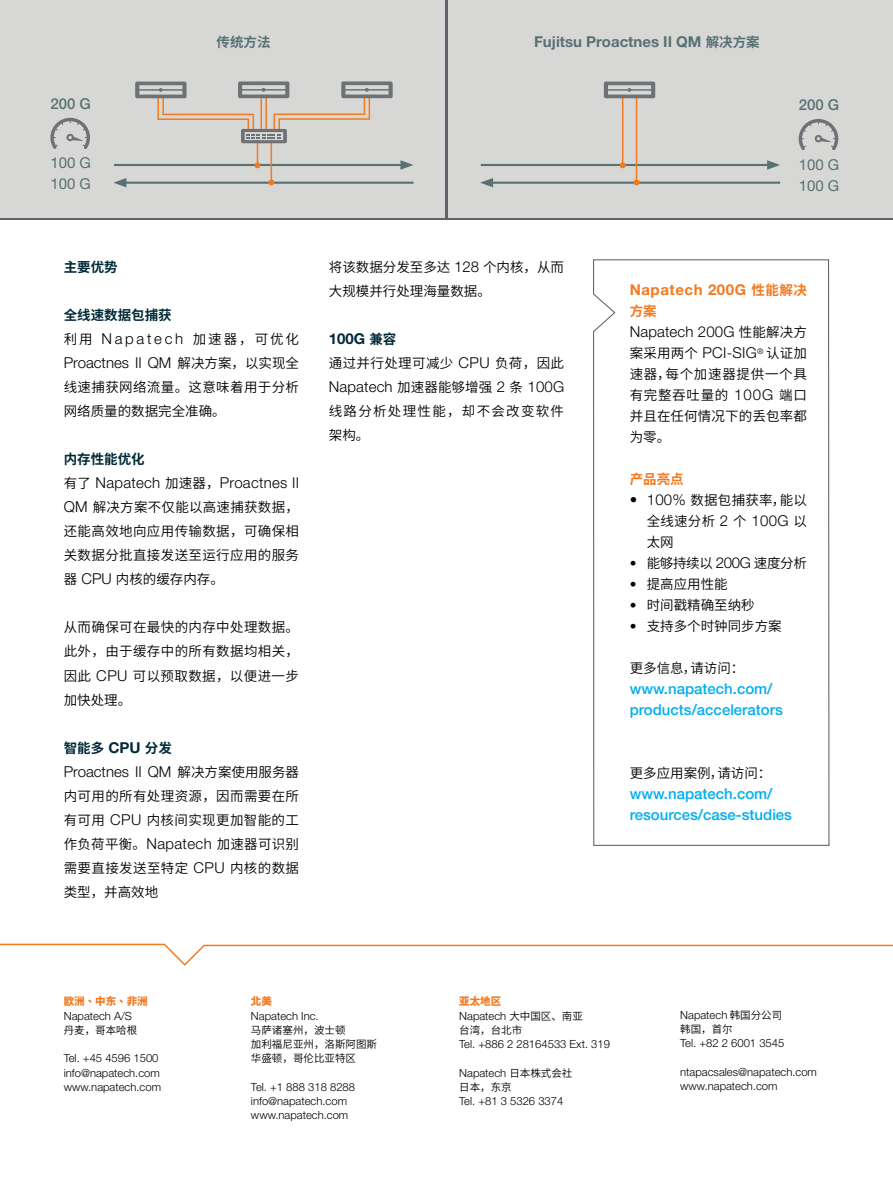
<style>
.page{position:relative;width:893px;height:1191px;background:#fff}
.page>*{position:absolute;margin:0;border:0;box-sizing:border-box;transform-origin:0 0}
.Brødtekst{font:300 15px "Helvetica Neue LT Std";letter-spacing:.01em;color:#000}
.Brødtekst-2{font:500 15px/21px "Helvetica Neue LT Std";color:#00aeef}
.t1{font:700 15px "Helvetica Neue LT Std";color:#587173}
.Brødtekst-3{font:700 15px "Helvetica Neue LT Std";letter-spacing:.04em;color:#f4791f}
.t2{font:15px/21px "Helvetica Neue LT Std";color:#587173}
.t3{font:500 15px "Helvetica Neue LT Std";color:#587173}
.Brødtekst-4{font:700 15px "Helvetica Neue LT Std";color:#002a37}
.Brødtekst-5{font:600 13.5px/24px "Noto Sans CJ Ksc";letter-spacing:.025em;color:#000;text-align:justify}
.Brødtekst-6{font:600 13.5px/24px "Noto Sans CJ Ksc";color:#000}
.t4{font:700 13.5px "Noto Sans CJ Ksc";color:#002a37}
.Brødtekst-7{font:600 13.5px/24px "Noto Sans CJ Ksc";letter-spacing:.095em;color:#000}
.Brødtekst-8{font:600 13.5px "Noto Sans CJ Ksc";letter-spacing:-.025em;color:#000}
.Brødtekst-9{font:700 13.5px "Noto Sans CJ Ksc";color:#f4791f}
.t5{font:700 13.5px "Noto Sans CJ Ksc";color:#587173}
.China_Address{font:300 11.25px "Helvetica Neue LT Std";color:#000}
.China_Address-2{font:600 10.5px "Noto Sans CJ Ksc";color:#000}
.China_Address_bold{font:900 10.5px "Noto Sans CJ Ktc";color:#f4791f}
.s1{font-family:"Noto Sans CJ Ksc";font-size:13.5px}
.s2{font-family:"Helvetica Neue LT Std";font-weight:300;font-size:15px}
.s3{font-family:"Noto Sans CJ Ksc";font-weight:600;font-size:13.5px}
.s4{font-family:"Helvetica Neue LT Std";font-size:15px}
.s5{font-family:"Helvetica Neue LT Std";font-weight:300}
.s6{font-family:"Noto Sans CJ Ksc";font-weight:600;font-size:10.5px}
</style>
<div class="page">
<div style="left:0;top:0;width:444px;height:218px;background:#d7d8d6"></div>
<svg style="left:0;top:943px;width:893px;height:23px"></svg>
<svg style="left:593px;top:259px;width:237px;height:587px"></svg>
<div style="left:449px;top:0;width:444px;height:218px;background:#d7d8d6"></div>
<svg style="left:799px;top:119px;width:39px;height:31px"></svg>
<hr style="left:481px;top:164px;width:290px;height:2px;background:#587173">
<svg style="left:767px;top:160px;width:13px;height:10px"></svg>
<hr style="left:489px;top:182px;width:291px;height:2px;background:#587173">
<svg style="left:480px;top:178px;width:13px;height:9px"></svg>
<hr style="left:622px;top:98px;width:1px;height:67px;background:#f4791f">
<svg style="left:620px;top:162px;width:6px;height:6px"></svg>
<hr style="left:636px;top:98px;width:1px;height:84px;background:#f4791f">
<svg style="left:633px;top:179px;width:6px;height:6px"></svg>
<svg style="left:604px;top:82px;width:51px;height:16px"></svg>
<hr style="left:607px;top:89px;width:45px;height:2px;background:#6c7276">
<svg style="left:50px;top:118px;width:40px;height:31px"></svg>
<hr style="left:114px;top:164px;width:290px;height:2px;background:#587173">
<svg style="left:400px;top:160px;width:13px;height:10px"></svg>
<hr style="left:123px;top:182px;width:291px;height:2px;background:#587173">
<svg style="left:113px;top:178px;width:13px;height:9px"></svg>
<hr style="left:271px;top:142px;width:1px;height:40px;background:#f4791f">
<svg style="left:268px;top:179px;width:6px;height:6px"></svg>
<hr style="left:260px;top:98px;width:2px;height:31px;background:#f4791f">
<hr style="left:265px;top:98px;width:2px;height:31px;background:#f4791f">
<hr style="left:162px;top:114px;width:92px;height:1px;background:#f4791f">
<hr style="left:157px;top:118px;width:92px;height:2px;background:#f4791f">
<hr style="left:157px;top:98px;width:2px;height:21px;background:#f4791f">
<hr style="left:274px;top:113px;width:91px;height:2px;background:#f4791f">
<hr style="left:278px;top:118px;width:92px;height:2px;background:#f4791f">
<svg style="left:241px;top:115px;width:46px;height:53px"></svg>
<svg style="left:135px;top:82px;width:52px;height:33px"></svg>
<hr style="left:139px;top:89px;width:44px;height:2px;background:#6c7276">
<svg style="left:238px;top:81px;width:51px;height:17px"></svg>
<hr style="left:241px;top:89px;width:45px;height:2px;background:#6c7276">
<svg style="left:341px;top:81px;width:52px;height:38px"></svg>
<hr style="left:345px;top:89px;width:44px;height:2px;background:#6c7276">
<p class="t5" style="left:217px;top:35px;width:55px">传统方法</p>
<p class="t1" style="left:534px;top:33px;width:227px">Fujitsu Proactnes II QM <span class="s1">解决方案</span></p>
<p class="t3" style="left:50px;top:95px;width:42px">200 G</p>
<p class="t3" style="left:799px;top:96px;width:42px">200 G</p>
<p class="t2" style="left:50px;top:152px;width:42px">100 G<br>100 G</p>
<p class="t2" style="left:799px;top:154px;width:42px">100 G<br>100 G</p>
<p class="t4" style="left:64px;top:260px;width:55px">主要优势</p>
<p class="t4" style="left:64px;top:308px;width:109px">全线速数据包捕获</p>
<p class="Brødtekst-5" style="left:64px;top:328px;width:237px">利用 <span class="s2">Napatech</span> 加速器，可优化</p>
<p class="Brødtekst" style="left:64px;top:354px;width:237px">Proactnes II QM <span class="s3">解决方案，以实现全</span></p>
<p class="Brødtekst-5" style="left:64px;top:376px;width:237px">线速捕获网络流量。这意味着用于分析网络质量的数据完全准确。</p>
<p class="t4" style="left:64px;top:452px;width:82px">内存性能优化</p>
<p class="Brødtekst" style="left:64px;top:474px;width:237px"><span class="s3">有了</span> Napatech <span class="s3">加速器，</span>Proactnes II</p>
<p class="Brødtekst-5" style="left:64px;top:496px;width:237px"><span class="s2">QM</span> 解决方案不仅能以高速捕获数据，还能高效地向应用传输数据，可确保相关数据分批直接发送至运行应用的服务器 <span class="s2">CPU</span> 内核的缓存内存。</p>
<p class="Brødtekst-5" style="left:64px;top:616px;width:237px">从而确保可在最快的内存中处理数据。此外，由于缓存中的所有数据均相关，因此 <span class="s2">CPU</span> 可以预取数据，以便进一步加快处理。</p>
<p class="t4" style="left:64px;top:740px;width:110px">智能多 <span class="s4">CPU</span> 分发</p>
<p class="Brødtekst" style="left:64px;top:762px;width:237px">Proactnes II QM <span class="s3">解决方案使用服务器</span></p>
<p class="Brødtekst-5" style="left:64px;top:784px;width:237px">内可用的所有处理资源，因而需要在所有可用 <span class="s2">CPU</span> 内核间实现更加智能的工作负荷平衡。<span class="s2">Napatech</span> 加速器可识别需要直接发送至特定 <span class="s2">CPU</span> 内核的数据类型，并高效地</p>
<p class="Brødtekst-6" style="left:329px;top:256px;width:237px">将该数据分发至多达 <span class="s2">128</span> 个内核，从而大规模并行处理海量数据。</p>
<p class="Brødtekst-4" style="left:329px;top:330px;width:69px">100G <span class="s1">兼容</span></p>
<p class="Brødtekst-5" style="left:329px;top:352px;width:237px">通过并行处理可减少 <span class="s2">CPU</span> 负荷，因此</p>
<p class="Brødtekst" style="left:329px;top:378px;width:237px">Napatech <span class="s3">加速器能够增强</span> 2 <span class="s3">条</span> 100G</p>
<p class="Brødtekst-7" style="left:329px;top:400px;width:237px">线路分析处理性能，却不会改变软件架构。</p>
<p class="Brødtekst-3" style="left:630px;top:281px;width:179px">Napatech 200G <span class="s1">性能解决</span></p>
<p class="Brødtekst-9" style="left:630px;top:304px;width:28px">方案</p>
<p class="Brødtekst" style="left:630px;top:323px;width:179px">Napatech 200G <span class="s3">性能解决方</span></p>
<p class="Brødtekst-5" style="left:630px;top:343px;width:179px;line-height:21px">案采用两个 <span class="s2">PCI-SIG</span><sup>®</sup> 认证加速器，每个加速器提供一个具有完整吞吐量的 <span class="s2">100G</span> 端口并且在任何情况下的丢包率都为零。</p>
<p class="Brødtekst-9" style="left:630px;top:472px;width:55px">产品亮点</p>
<p class="Brødtekst-5" style="left:647px;top:490px;width:162px;line-height:21px;text-indent:-17px"><span class="s2">• 100%</span> 数据包捕获率，能以全线速分析 <span class="s2">2</span> 个 <span class="s2">100G</span> 以太网</p>
<p class="Brødtekst-8" style="left:630px;top:556px;width:179px"><span class="s5">•</span> 能够持续以 <span class="s2">200G</span> 速度分析</p>
<p class="Brødtekst-5" style="left:630px;top:572px;width:100px"><span class="s5">•</span> 提高应用性能</p>
<p class="Brødtekst-6" style="left:630px;top:593px;width:127px"><span class="s5">•</span> 时间戳精确至纳秒</p>
<p class="Brødtekst-6" style="left:630px;top:614px;width:154px"><span class="s5">•</span> 支持多个时钟同步方案</p>
<p class="Brødtekst-5" style="left:630px;top:656px;width:116px">更多信息，请访问：</p>
<p class="Brødtekst-2" style="left:630px;top:678px;width:155px">www.napatech.com/ products/accelerators</p>
<p class="Brødtekst-6" style="left:630px;top:761px;width:143px">更多应用案例，请访问：</p>
<p class="Brødtekst-2" style="left:630px;top:783px;width:164px">www.napatech.com/ resources/case-studies</p>
<p class="China_Address_bold" style="left:64px;top:995px;width:85px">欧洲、中东、非洲</p>
<p class="China_Address" style="left:64px;top:1008px;width:70px">Napatech A/S</p>
<p class="China_Address-2" style="left:64px;top:1024px;width:75px">丹麦，哥本哈根</p>
<p class="China_Address" style="left:64px;top:1051px;width:96px">Tel. +45 4596 1500</p>
<p class="China_Address" style="left:64px;top:1065px;width:98px">info@napatech.com</p>
<p class="China_Address" style="left:64px;top:1080px;width:99px">www.napatech.com</p>
<p class="China_Address_bold" style="left:251px;top:995px;width:25px">北美 </p>
<p class="China_Address" style="left:251px;top:1008px;width:69px">Napatech Inc.</p>
<p class="China_Address-2" style="left:251px;top:1024px;width:96px">马萨诸塞州，波士顿</p>
<p class="China_Address-2" style="left:251px;top:1038px;width:127px">加利福尼亚州，洛斯阿图斯</p>
<p class="China_Address-2" style="left:251px;top:1052px;width:106px">华盛顿，哥伦比亚特区</p>
<p class="China_Address" style="left:251px;top:1080px;width:106px">Tel. +1 888 318 8288</p>
<p class="China_Address" style="left:251px;top:1094px;width:98px">info@napatech.com</p>
<p class="China_Address" style="left:251px;top:1108px;width:99px">www.napatech.com</p>
<p class="China_Address_bold" style="left:459px;top:995px;width:43px">亚太地区</p>
<p class="China_Address" style="left:459px;top:1008px;width:125px">Napatech <span class="s6">大中国区、南亚</span></p>
<p class="China_Address-2" style="left:459px;top:1024px;width:64px">台湾，台北市</p>
<p class="China_Address" style="left:459px;top:1037px;width:152px">Tel. +886 2 28164533 Ext. 319</p>
<p class="China_Address" style="left:459px;top:1065px;width:115px">Napatech <span class="s6">日本株式会社</span></p>
<p class="China_Address-2" style="left:459px;top:1081px;width:54px">日本，东京</p>
<p class="China_Address" style="left:459px;top:1094px;width:106px">Tel. +81 3 5326 3374</p>
<p class="China_Address" style="left:680px;top:1007px;width:103px">Napatech <span class="s6">韩国分公司</span></p>
<p class="China_Address-2" style="left:680px;top:1023px;width:54px">韩国，首尔</p>
<p class="China_Address" style="left:680px;top:1036px;width:106px">Tel. +82 2 6001 3545</p>
<p class="China_Address" style="left:680px;top:1064px;width:138px">ntapacsales@napatech.com</p>
<p class="China_Address" style="left:680px;top:1079px;width:99px">www.napatech.com</p>
</div>
